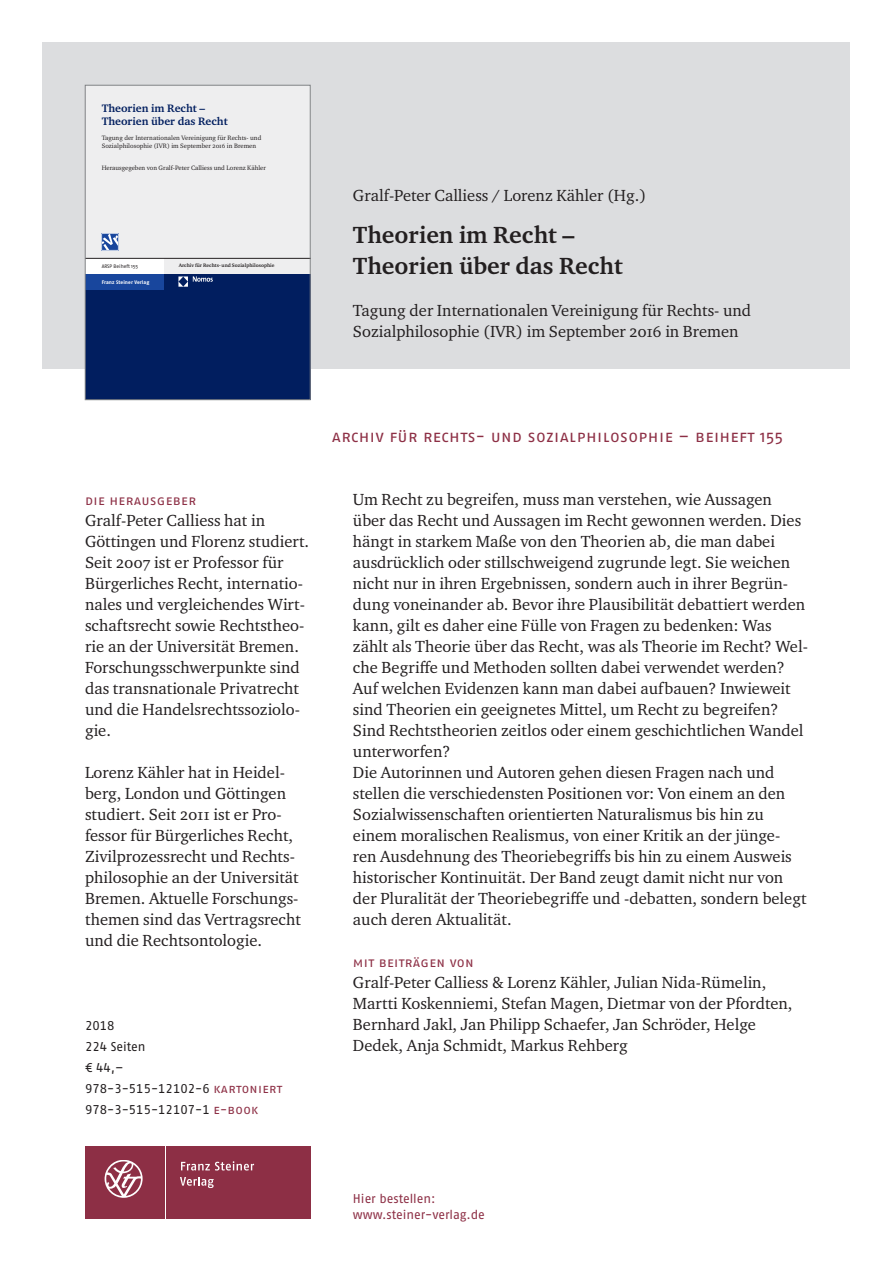
<style>
.page{position:relative;width:893px;height:1263px;background:#fff}
.page>*{position:absolute;margin:0;border:0;box-sizing:border-box;transform-origin:0 0}
.t1{font:700 24px/31.5px "Charter ITC Pro";color:#231f20}
.t2{font:16.5px/21px "Charter ITC Pro";color:#231f20}
.t3{font:16.5px "Fago Pro";letter-spacing:.025em;color:#8d2f45}
.t4{font:13.5px "Fago Pro";letter-spacing:.025em;color:#8d2f45}
.t5{font:12.75px/21px "Fago Pro";color:#231f20}
.t6{font:12.75px/16.5px "Fago Pro";color:#8d2f45}
.t7{font:700 11.1px/12.9px "Charter ITC Pro";color:#011e5f}
.t8{font:6.45px/8.4px "Charter ITC Pro";letter-spacing:.005em;color:#231f20}
.t9{font:700 5.1px "Charter ITC Pro";letter-spacing:.005em;color:#231f20}
.t10{font:700 5.1px "Fago No";letter-spacing:.015em;color:#fff}
.t11{font:5.1px "Fago No";letter-spacing:-.005em;color:#231f20}
.s1{color:#8d2f45}
</style>
<div class="page">
<div style="left:43px;top:43px;width:807px;height:326px;background:#dcdddf"></div>
<div style="left:85px;top:1146px;width:79px;height:72px;background:#8d2f45"></div>
<div style="left:166px;top:1146px;width:144px;height:72px;background:#8d2f45"></div>
<svg style="left:181px;top:1161px;width:73px;height:9px"></svg>
<svg style="left:180px;top:1177px;width:34px;height:11px"></svg>
<svg style="left:105px;top:1160px;width:38px;height:38px"></svg>
<div style="left:85px;top:85px;width:225px;height:315px;background:#eeeeef"></div>
<div style="left:85px;top:274px;width:225px;height:126px;background:#011e5f"></div>
<div style="left:85px;top:274px;width:79px;height:16px;background:#18469d"></div>
<div style="left:85px;top:258px;width:79px;height:16px;background:#fff"></div>
<hr style="left:85px;top:258px;width:225px;height:1px;background:#231f20">
<div style="left:102px;top:234px;width:17px;height:17px;background:#bbc9e2"></div>
<img style="left:102px;top:234px;width:16px;height:16px">
<img style="left:178px;top:276px;width:35px;height:10px">
<div style="left:85px;top:85px;width:225px;height:315px;border:1px solid #808285"></div>
<p class="t7" style="left:102px;top:101px;width:128px">Theorien im Recht –<br>Theorien über das Recht</p>
<p class="t8" style="left:102px;top:133px;width:161px">Tagung der Internationalen Vereinigung für Rechts- und<br>Sozialphilosophie (IVR) im September 2016 in Bremen</p>
<p class="t8" style="left:102px;top:164px;width:166px">Herausgegeben von Gralf-Peter Calliess und Lorenz Kähler</p>
<p class="t11" style="left:102px;top:263px;width:38px">ARSP Beiheft 155</p>
<p class="t9" style="left:179px;top:262px;width:97px">Archiv für Rechts- und Sozialphilosophie</p>
<p class="t10" style="left:102px;top:279px;width:49px">Franz Steiner Verlag</p>
<p class="t2" style="left:353px;top:184px;width:295px">Gralf-Peter Calliess / Lorenz Kähler (Hg.)</p>
<h1 class="t1" style="left:353px;top:219px;width:271px">Theorien im Recht –<br>Theorien über das Recht</h1>
<p class="t2" style="left:353px;top:300px;width:400px">Tagung der Internationalen Vereinigung für Rechts- und<br>Sozialphilosophie (IVR) im September 2016 in Bremen</p>
<p class="t4" style="left:85px;top:492px;width:113px">die herausgeber</p>
<p class="t2" style="left:85px;top:510px;width:226px">Gralf-Peter Calliess hat in<br>Göttingen und Florenz studiert.<br>Seit 2007 ist er Professor für<br>Bürgerliches Recht, internatio&shy;nales und vergleichendes Wirt&shy;schaftsrecht sowie Rechtstheo&shy;rie an der Universität Bremen.<br>Forschungsschwerpunkte sind das transnationale Privatrecht und die Handelsrechtssoziolo&shy;gie.</p>
<p class="t2" style="left:85px;top:762px;width:217px">Lorenz Kähler hat in Heidel&shy;berg, London und Göttingen studiert. Seit 2011 ist er Pro&shy;fessor für Bürgerliches Recht,<br>Zivilprozessrecht und Rechts&shy;philosophie an der Universität<br>Bremen. Aktuelle Forschungs&shy;themen sind das Vertragsrecht und die Rechtsontologie.</p>
<p class="t5" style="left:85px;top:1015px;width:199px">2018<br>224 Seiten<br>€ 44,–<br>978-3-515-12102-6 <span class="s1">kartoniert<br></span>978-3-515-12107-1 <span class="s1">e-book</span></p>
<p class="t3" style="left:332px;top:426px;width:453px">Archiv für Rechts- und Sozialphilosophie – B eiheft 155</p>
<p class="t2" style="left:353px;top:489px;width:456px">Um Recht zu begreifen, muss man verstehen, wie Aussagen über das Recht und Aussagen im Recht gewonnen werden. Dies hängt in starkem Maße von den Theorien ab, die man dabei ausdrücklich oder stillschweigend zugrunde legt. Sie weichen nicht nur in ihren Ergebnissen, sondern auch in ihrer Begrün&shy;dung voneinander ab. Bevor ihre Plausibilität debattiert werden kann, gilt es daher eine Fülle von Fragen zu bedenken: Was zählt als Theorie über das Recht, was als Theorie im Recht? Wel&shy;che Begriffe und Methoden sollten dabei verwendet werden?<br>Auf welchen Evidenzen kann man dabei aufbauen? Inwieweit sind Theorien ein geeignetes Mittel, um Recht zu begreifen?<br>Sind Rechtstheorien zeitlos oder einem geschichtlichen Wandel unterworfen?<br>Die Autorinnen und Autoren gehen diesen Fragen nach und stellen die verschiedensten Positionen vor: Von einem an den Sozialwissenschaften orientierten Naturalismus bis hin zu einem moralischen Realismus, von einer Kritik an der jünge&shy;ren Ausdehnung des Theoriebegriffs bis hin zu einem Ausweis historischer Kontinuität. Der Band zeugt damit nicht nur von der Pluralität der Theoriebegriffe und -debatten, sondern belegt auch deren Aktualität.</p>
<p class="t4" style="left:353px;top:954px;width:122px">mit beiträgen von</p>
<p class="t2" style="left:353px;top:972px;width:441px">Gralf-Peter Calliess &amp; Lorenz Kähler, Julian Nida-Rümelin, Martti Koskenniemi, Stefan Magen, Dietmar von der Pfordten, Bernhard Jakl, Jan Philipp Schaefer, Jan Schröder, Helge Dedek, Anja Schmidt, Markus Rehberg</p>
<p class="t6" style="left:353px;top:1190px;width:134px">Hier bestellen: www.steiner-verlag.de</p>
</div>
